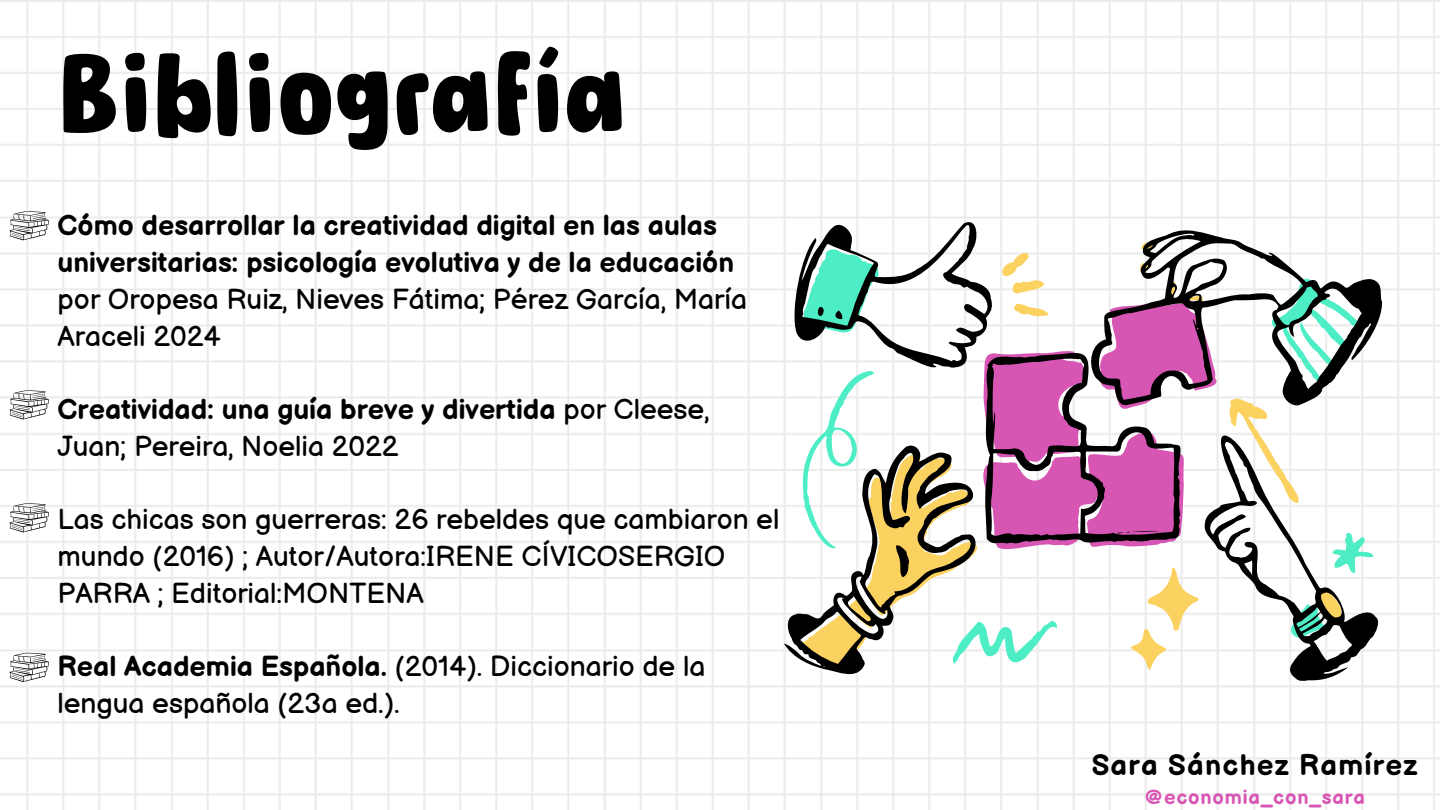
<style>
.page{position:relative;width:1440px;height:810px;background:#fff}
.page>*{position:absolute;margin:0;border:0;box-sizing:border-box;transform-origin:0 0}
.t1{font:700 113px "DONGTAO";color:#000}
.t2{font:700 29.1px "Balsamiq Sans";letter-spacing:.04em;color:#000}
.t3{font:700 28.3px/36.8px "Balsamiq Sans";color:#000}
.t4{font:28.3px/36.8px "Balsamiq Sans";color:#000}
.t5{font:700 20.1px "Balsamiq Sans";letter-spacing:.04em;color:#d755b3}
.s1{font-weight:400}
.s2{font-weight:700}
</style>
<div class="page">
<svg style="left:1373px;top:252px;width:10px;height:147px"></svg>
<svg style="left:1216px;top:432px;width:166px;height:250px"></svg>
<svg style="left:784px;top:193px;width:589px;height:486px"></svg>
<svg style="left:10px;top:211px;width:39px;height:29px"></svg>
<svg style="left:10px;top:390px;width:39px;height:29px"></svg>
<svg style="left:10px;top:503px;width:39px;height:29px"></svg>
<svg style="left:10px;top:653px;width:39px;height:29px"></svg>
<h1 class="t1" style="left:58px;top:49px;width:570px">Bibliografía</h1>
<p class="t3" style="left:58px;top:209px;width:691px">Cómo desarrollar la creatividad digital en las aulas universitarias: psicología evolutiva y de la educación <span class="s1">por Oropesa Ruiz, Nieves Fátima; Pérez García, María Araceli 2024</span></p>
<p class="t3" style="left:58px;top:392px;width:653px">Creatividad: una guía breve y divertida <span class="s1">por Cleese,<br>Juan; Pereira, Noelia 2022</span></p>
<p class="t4" style="left:58px;top:503px;width:723px">Las chicas son guerreras: 26 rebeldes que cambiaron el mundo (2016) ; Autor/Autora:IRENE CÍVICOSERGIO<br>PARRA ; Editorial:MONTENA</p>
<p class="t4" style="left:58px;top:650px;width:649px"><span class="s2">Real Academia Española.</span> (2014). Diccionario de la lengua española (23a ed.).</p>
<p class="t2" style="left:1092px;top:749px;width:328px">Sara Sánchez Ramírez</p>
<p class="t5" style="left:1145px;top:785px;width:222px">@economia_con_sara</p>
</div>
